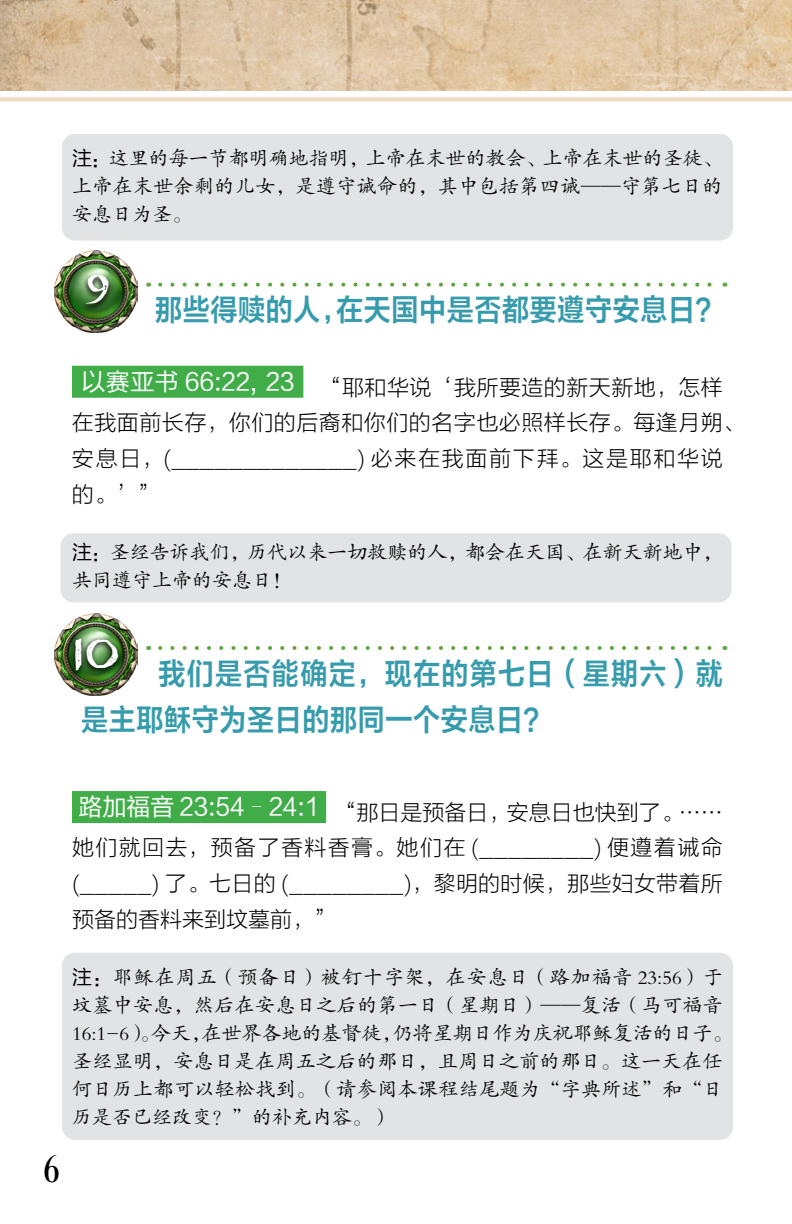
<style>
.page{position:relative;width:792px;height:1224px;background:#fff}
.page>*{position:absolute;margin:0;border:0;box-sizing:border-box;transform-origin:0 0}
.t1{font:700 50px "Carta Marina";color:#fff}
.t2{font:40px "Desire Pro";color:#000}
.t3{font:30px/46px "FZLTZCHK GBK1 0";letter-spacing:.025em;color:#369bac;scale:.9 1}
.t4{font:22px/35.6px "FZLTKHK GBK1 0";letter-spacing:.02em;color:#000}
.t5{font:20px/28px "FZKTK GBK1 0";letter-spacing:.02em;color:#000;text-align:justify}
.t6{font:20px/28px "FZKTK GBK1 0";color:#000}
.s1{font-family:"FZLTHK GBK1 0"}
</style>
<div class="page">
<img style="left:0;top:0;width:792px;height:91px">
<svg style="left:0;top:97px;width:792px;height:4px;background:#eedec8"></svg>
<div style="left:72px;top:366px;width:231px;height:32px;background:#40ad49"></div>
<div style="left:72px;top:791px;width:254px;height:32px;background:#40ad49"></div>
<img style="left:54px;top:250px;width:83px;height:82px">
<div style="left:80px;top:273px;width:34px;height:39px;background:#000;opacity:.75"></div>
<img style="left:54px;top:614px;width:83px;height:82px">
<div style="left:69px;top:636px;width:54px;height:42px;background:#000;opacity:.75"></div>
<svg style="left:160px;top:283px;width:552px;height:4px"></svg>
<svg style="left:160px;top:646px;width:552px;height:4px"></svg>
<div style="left:62px;top:134px;width:671px;height:107px;background:#e2e3e4;border-radius:13px"></div>
<div style="left:60px;top:533px;width:672px;height:69px;background:#e2e3e4;border-radius:13px"></div>
<div style="left:62px;top:953px;width:671px;height:187px;background:#e2e3e4;border-radius:13px"></div>
<p class="t5" style="left:72px;top:145px;width:652px"><span class="s1">注：</span>这里的每一节都明确地指明，上帝在末世的教会、上帝在末世的圣徒、上帝在末世余剩的儿女，是遵守诫命的，其中包括第四诫——守第七日的安息日为圣。</p>
<h1 class="t1" style="left:85px;top:260px;width:26px">9</h1>
<h3 class="t3" style="left:155px;top:288px;width:632px">那些得赎的人，在天国中是否都要遵守安息日？</h3>
<p class="t4" style="left:72px;top:370px;width:674px;text-indent:9px"><sup>以赛亚书</sup> <sup>66:22,</sup> <sup>23</sup> “耶和华说‘我所要造的新天新地，怎样在我面前长存，你们的后裔和你们的名字也必照样长存。每逢月朔、安息日，(_____________) 必来在我面前下拜。这是耶和华说的。’”</p>
<p class="t6" style="left:72px;top:539px;width:652px"><span class="s1">注：</span>圣经告诉我们，历代以来一切救赎的人，都会在天国、在新天新地中，共同遵守上帝的安息日！</p>
<h3 class="t3" style="left:74px;top:651px;width:723px"><sup>10</sup> 我们是否能确定，现在的第七日（星期六）就是主耶稣守为圣日的那同一个安息日？</h3>
<h2 class="t2" style="left:44px;top:1145px;width:17px">6</h2>
<p class="t4" style="left:72px;top:796px;width:652px;text-align:justify;text-indent:7px"><sup>路加福音</sup> <sup>23:54–24:1</sup> “那日是预备日，安息日也快到了。……她们就回去，预备了香料香膏。她们在 (________) 便遵着诫命(_____) 了。七日的 (________)，黎明的时候，那些妇女带着所预备的香料来到坟墓前，”</p>
<p class="t5" style="left:72px;top:964px;width:662px;text-align:left"><span class="s1">注：</span>耶稣在周五（预备日）被钉十字架，在安息日（路加福音 23:56）于坟墓中安息，然后在安息日之后的第一日（星期日）——复活（马可福音16:1-6）。今天，在世界各地的基督徒，仍将星期日作为庆祝耶稣复活的日子。圣经显明，安息日是在周五之后的那日，且周日之前的那日。这一天在任何日历上都可以轻松找到。（请参阅本课程结尾题为“字典所述”和“日历是否已经改变？”的补充内容。）</p>
</div>
